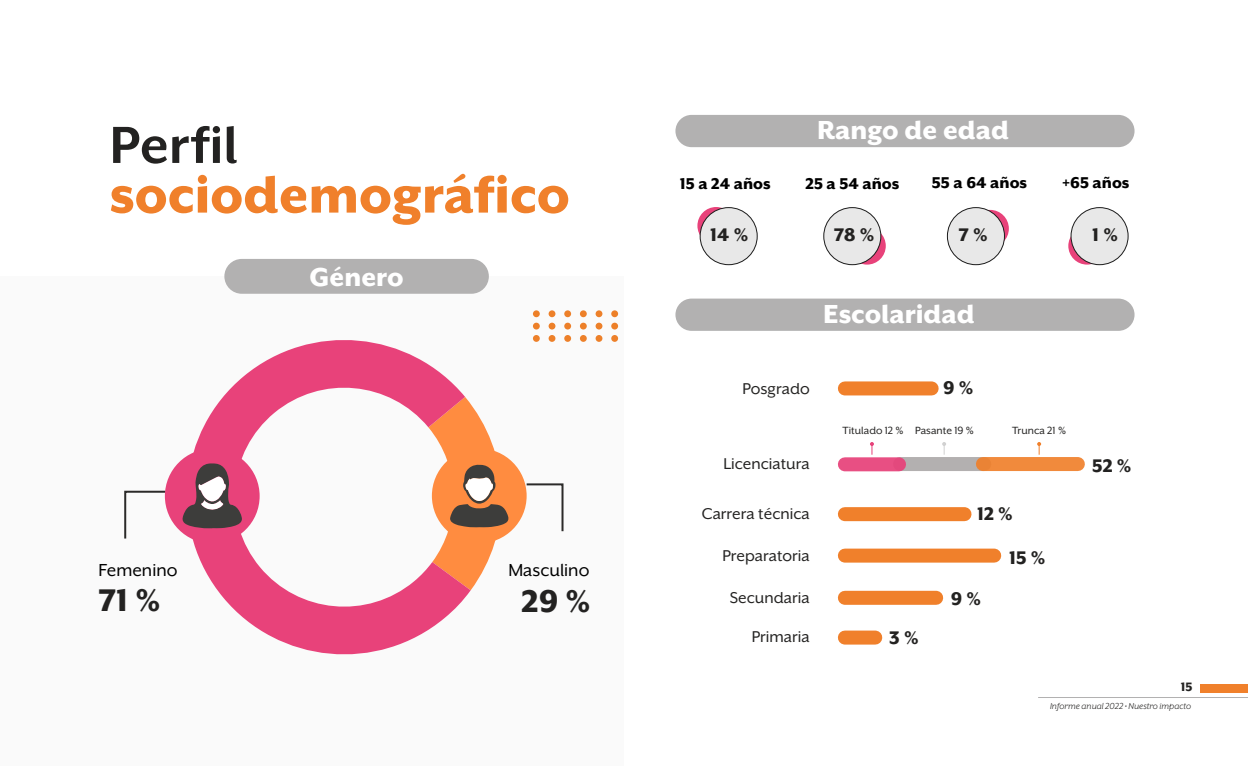
<style>
.page{position:relative;width:1248px;height:766px;background:#fff}
.page>*{position:absolute;margin:0;border:0;box-sizing:border-box;transform-origin:0 0}
.t1{font:800 60px "Mr Eaves XL San OT";color:#f0802b}
.t2{font:700 60px "Mr Eaves XL San OT";color:#232221}
.t3{font:800 36px "Mr Eaves XL San OT";color:#232221}
.t4{font:800 30px "Mr Eaves XL San OT";color:#fff}
.t5{font:800 21px "Mr Eaves XL San OT";color:#232221}
.t6{font:20px "Mr Eaves XL San OT";color:#000}
.t7{font:18px/39.4px "Mr Eaves XL San OT";color:#232221;text-align:right}
.t8{font:800 18px "Mr Eaves XL San OT";color:#000}
.t9{font:800 14px "Mr Eaves XL San OT";color:#232221}
.t10{font:12px "Mr Eaves XL San OT";color:#232221}
.t11{font:italic 10px "Mr Eaves XL San OT";color:#232221}
</style>
<div class="page">
<svg style="left:697px;top:207px;width:37px;height:37px"></svg>
<div style="left:700px;top:207px;width:57px;height:57px;background:#e8e8e8;border-radius:50%"></div>
<div style="left:699px;top:207px;width:58px;height:58px;border:1px solid #1c1c1c;border-radius:50%"></div>
<svg style="left:848px;top:227px;width:37px;height:37px"></svg>
<div style="left:823px;top:207px;width:57px;height:57px;background:#e8e8e8;border-radius:50%"></div>
<div style="left:823px;top:207px;width:58px;height:58px;border:1px solid #1c1c1c;border-radius:50%"></div>
<svg style="left:971px;top:210px;width:37px;height:37px"></svg>
<div style="left:947px;top:207px;width:57px;height:57px;background:#e8e8e8;border-radius:50%"></div>
<div style="left:946px;top:207px;width:58px;height:58px;border:1px solid #1c1c1c;border-radius:50%"></div>
<svg style="left:1068px;top:227px;width:37px;height:37px"></svg>
<div style="left:1070px;top:207px;width:57px;height:57px;background:#e8e8e8;border-radius:50%"></div>
<div style="left:1070px;top:207px;width:58px;height:58px;border:1px solid #1c1c1c;border-radius:50%"></div>
<div style="left:0;top:276px;width:624px;height:489px;background:#fafafa"></div>
<div style="left:844px;top:630px;width:31px;height:14px;background:#f0802b"></div>
<div style="left:844px;top:590px;width:92px;height:14px;background:#f0802b"></div>
<div style="left:844px;top:548px;width:150px;height:14px;background:#f0802b"></div>
<div style="left:844px;top:507px;width:120px;height:14px;background:#f0802b"></div>
<div style="left:844px;top:381px;width:87px;height:14px;background:#f0802b"></div>
<div style="left:899px;top:457px;width:85px;height:14px;background:#b3b0b0"></div>
<div style="left:982px;top:457px;width:95px;height:14px;background:#f18a3c"></div>
<div style="left:844px;top:457px;width:55px;height:14px;background:#e84f83"></div>
<svg style="left:168px;top:340px;width:302px;height:315px"></svg>
<div style="left:165px;top:448px;width:94px;height:95px;background:#e8427a;border-radius:50%"></div>
<svg style="left:182px;top:463px;width:60px;height:65px"></svg>
<div style="left:432px;top:448px;width:94px;height:95px;background:#ff8c40;border-radius:50%"></div>
<svg style="left:428px;top:397px;width:86px;height:193px"></svg>
<div style="left:533px;top:310px;width:6px;height:7px;background:#ed8029;border-radius:50%"></div>
<div style="left:548px;top:310px;width:7px;height:7px;background:#ed8029;border-radius:50%"></div>
<div style="left:564px;top:310px;width:7px;height:7px;background:#ed8029;border-radius:50%"></div>
<div style="left:580px;top:310px;width:6px;height:7px;background:#ed8029;border-radius:50%"></div>
<div style="left:595px;top:310px;width:7px;height:7px;background:#ed8029;border-radius:50%"></div>
<div style="left:611px;top:310px;width:7px;height:7px;background:#ed8029;border-radius:50%"></div>
<div style="left:533px;top:322px;width:6px;height:7px;background:#ed8029;border-radius:50%"></div>
<svg style="left:548px;top:322px;width:7px;height:7px"></svg>
<div style="left:564px;top:322px;width:7px;height:7px;background:#ed8029;border-radius:50%"></div>
<div style="left:580px;top:322px;width:6px;height:7px;background:#ed8029;border-radius:50%"></div>
<svg style="left:595px;top:322px;width:7px;height:7px"></svg>
<div style="left:611px;top:322px;width:7px;height:7px;background:#ed8029;border-radius:50%"></div>
<div style="left:533px;top:335px;width:6px;height:7px;background:#ed8029;border-radius:50%"></div>
<div style="left:548px;top:335px;width:7px;height:7px;background:#ed8029;border-radius:50%"></div>
<div style="left:564px;top:335px;width:7px;height:7px;background:#ed8029;border-radius:50%"></div>
<div style="left:580px;top:335px;width:6px;height:7px;background:#ed8029;border-radius:50%"></div>
<div style="left:595px;top:335px;width:7px;height:7px;background:#ed8029;border-radius:50%"></div>
<div style="left:611px;top:335px;width:7px;height:7px;background:#ed8029;border-radius:50%"></div>
<div style="left:224px;top:259px;width:265px;height:35px;background:#b2b1b1;border-radius:17px"></div>
<div style="left:675px;top:115px;width:459px;height:32px;background:#b2b1b1;border-radius:16px"></div>
<div style="left:675px;top:298px;width:459px;height:33px;background:#b2b1b1;border-radius:16px"></div>
<svg style="left:870px;top:442px;width:3px;height:12px"></svg>
<svg style="left:942px;top:442px;width:4px;height:12px"></svg>
<svg style="left:1037px;top:442px;width:4px;height:12px"></svg>
<div style="left:1200px;top:684px;width:47px;height:8px;background:#f0802b"></div>
<hr style="left:1037px;top:696px;width:210px;height:1px;background:#b2b1b1">
<h1 class="t2" style="left:109px;top:111px;width:130px">Perfil</h1>
<h1 class="t1" style="left:109px;top:160px;width:462px">sociodemográfico</h1>
<h3 class="t4" style="left:309px;top:259px;width:95px">Género</h3>
<p class="t6" style="left:99px;top:559px;width:80px">Femenino</p>
<p class="t6" style="left:508px;top:559px;width:82px">Masculino</p>
<h2 class="t3" style="left:99px;top:579px;width:63px">71 %</h2>
<h2 class="t3" style="left:521px;top:580px;width:71px">29 %</h2>
<h3 class="t4" style="left:817px;top:113px;width:193px">Rango de edad</h3>
<p class="t8" style="left:679px;top:173px;width:92px">15 a 24 años</p>
<p class="t8" style="left:805px;top:173px;width:95px">25 a 54 años</p>
<p class="t8" style="left:931px;top:172px;width:97px">55 a 64 años</p>
<p class="t8" style="left:1061px;top:172px;width:69px">+65 años</p>
<p class="t5" style="left:710px;top:222px;width:40px">14 %</p>
<p class="t5" style="left:834px;top:222px;width:42px">78 %</p>
<p class="t5" style="left:958px;top:222px;width:30px">7 %</p>
<p class="t5" style="left:1092px;top:222px;width:27px">1 %</p>
<h3 class="t4" style="left:823px;top:296px;width:153px">Escolaridad</h3>
<p class="t7" style="left:742px;top:369px;width:69px">Posgrado</p>
<p class="t7" style="left:723px;top:444px;width:88px">Licenciatura</p>
<p class="t7" style="left:701px;top:494px;width:109px">Carrera técnica</p>
<p class="t7" style="left:722px;top:535px;width:89px">Preparatoria</p>
<p class="t7" style="left:729px;top:577px;width:81px">Secundaria<br>Primaria</p>
<p class="t5" style="left:943px;top:375px;width:32px">9 %</p>
<p class="t10" style="left:842px;top:423px;width:133px">Titulado 12 % Pasante 19 %</p>
<p class="t10" style="left:1012px;top:423px;width:55px">Trunca 21 %</p>
<p class="t5" style="left:976px;top:502px;width:37px">12 %</p>
<p class="t5" style="left:889px;top:626px;width:31px">3 %</p>
<p class="t5" style="left:950px;top:586px;width:32px">9 %</p>
<p class="t5" style="left:1008px;top:545px;width:38px">15 %</p>
<p class="t5" style="left:1092px;top:453px;width:41px">52 %</p>
<p class="t9" style="left:1180px;top:679px;width:13px">15</p>
<p class="t11" style="left:1050px;top:700px;width:143px">Informe anual 2022 • Nuestro impacto</p>
</div>
